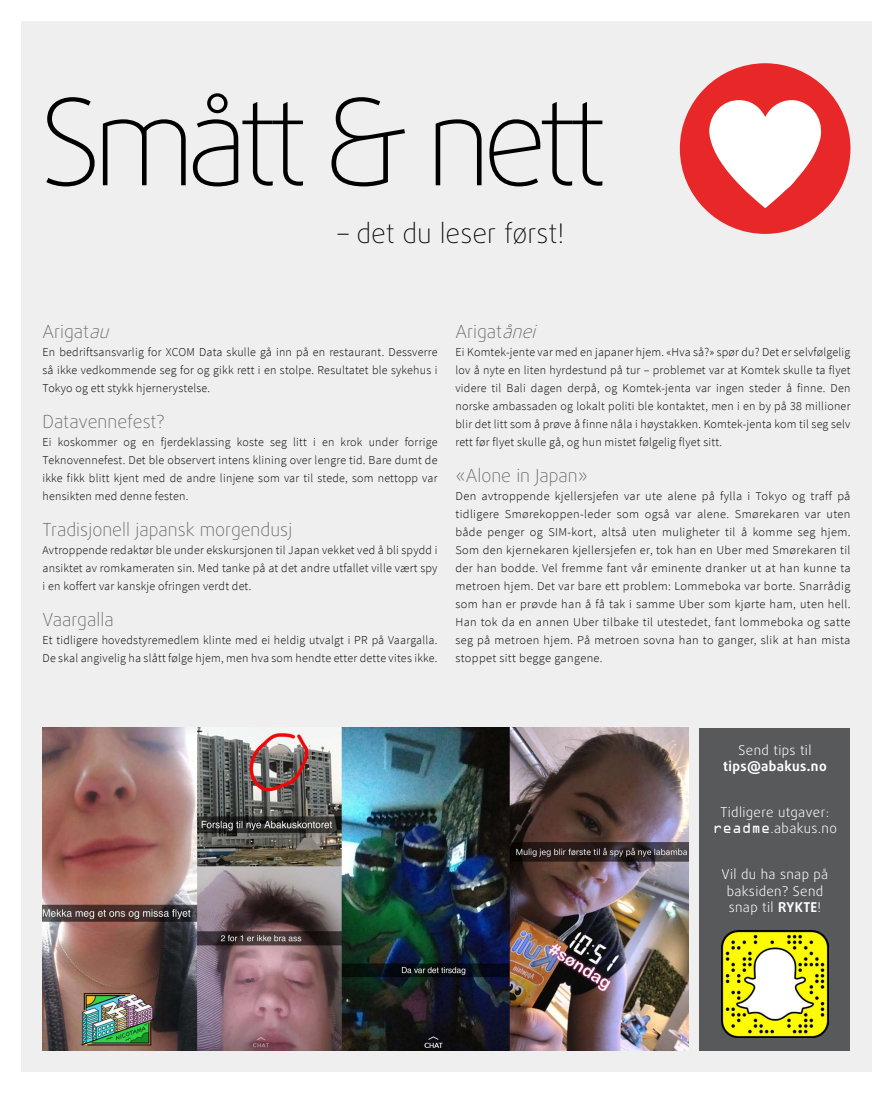
<style>
.page{position:relative;width:893px;height:1093px;background:#fff}
.page>*{position:absolute;margin:0;border:0;box-sizing:border-box;transform-origin:0 0}
.t1{font:100 120px "Daxline Pro";letter-spacing:-.08em;color:#000}
.t2{font:100 27px "Daxline Pro";color:#000}
.t3{font:100 18px "Daxline Pro";color:#58595b}
.t4{font:300 13.5px/16.2px "Daxline Pro";letter-spacing:.025em;color:#fff;text-align:center}
.t5{font:700 13.5px "Daxline Pro";letter-spacing:.025em;color:#fff}
.t6{font:300 12px/18px "Source Sans Pro";letter-spacing:.02em;color:#000;text-align:justify}
.s1{font-style:italic}
.s2{font-family:"OCRA Std";font-weight:400}
.s3{font-weight:700}
</style>
<div class="page">
<div style="left:21px;top:21px;width:851px;height:1050px;background:#efeff0"></div>
<div style="left:680px;top:63px;width:170px;height:171px;background:#e82728;border-radius:50%"></div>
<svg style="left:709px;top:100px;width:113px;height:108px"></svg>
<img style="left:43px;top:728px;width:645px;height:322px">
<div style="left:699px;top:728px;width:151px;height:322px;background:#58595b"></div>
<img style="left:722px;top:931px;width:106px;height:106px">
<h1 class="t1" style="left:40px;top:63px;width:570px">Smått &amp; nett</h1>
<h2 class="t2" style="left:338px;top:215px;width:228px">– det du leser først!</h2>
<h3 class="t3" style="left:43px;top:320px;width:74px">Arigat<span class="s1">au</span></h3>
<p class="t6" style="left:43px;top:343px;width:396px">En bedriftsansvarlig for XCOM Data skulle gå inn på en restaurant. Dessverre så ikke vedkommende seg for og gikk rett i en stolpe. Resultatet ble sykehus i Tokyo og ett stykk hjernerystelse.</p>
<h3 class="t3" style="left:43px;top:410px;width:124px">Datavennefest?</h3>
<p class="t6" style="left:43px;top:433px;width:396px">Ei koskommer og en fjerdeklassing koste seg litt i en krok under forrige Teknovennefest. Det ble observert intens klining over lengre tid. Bare dumt de ikke fikk blitt kjent med de andre linjene som var til stede, som nettopp var hensikten med denne festen.</p>
<h3 class="t3" style="left:43px;top:518px;width:251px">Tradisjonell japansk morgendusj</h3>
<p class="t6" style="left:43px;top:541px;width:396px">Avtroppende redaktør ble under ekskursjonen til Japan vekket ved å bli spydd i ansiktet av romkameraten sin. Med tanke på at det andre utfallet ville vært spy i en koffert var kanskje ofringen verdt det.</p>
<h3 class="t3" style="left:43px;top:608px;width:73px">Vaargalla</h3>
<p class="t6" style="left:43px;top:631px;width:396px">Et tidligere hovedstyremedlem klinte med ei heldig utvalgt i PR på Vaargalla.<br>De skal angivelig ha slått følge hjem, men hva som hendte etter dette vites ikke.</p>
<h3 class="t3" style="left:455px;top:320px;width:88px">Arigat<span class="s1">ånei</span></h3>
<p class="t6" style="left:455px;top:343px;width:396px">Ei Komtek-jente var med en japaner hjem. «Hva så?» spør du? Det er selvfølgelig lov å nyte en liten hyrdestund på tur – problemet var at Komtek skulle ta flyet videre til Bali dagen derpå, og Komtek-jenta var ingen steder å finne. Den norske ambassaden og lokalt politi ble kontaktet, men i en by på 38 millioner blir det litt som å prøve å finne nåla i høystakken. Komtek-jenta kom til seg selv rett før flyet skulle gå, og hun mistet følgelig flyet sitt.</p>
<h3 class="t3" style="left:455px;top:464px;width:134px">«Alone in Japan»</h3>
<p class="t6" style="left:455px;top:487px;width:396px">Den avtroppende kjellersjefen var ute alene på fylla i Tokyo og traff på tidligere Smørekoppen-leder som også var alene. Smørekaren var uten både penger og SIM-kort, altså uten muligheter til å komme seg hjem.<br>Som den kjernekaren kjellersjefen er, tok han en Uber med Smørekaren til der han bodde. Vel fremme fant vår eminente dranker ut at han kunne ta metroen hjem. Det var bare ett problem: Lommeboka var borte. Snarrådig som han er prøvde han å få tak i samme Uber som kjørte ham, uten hell.<br>Han tok da en annen Uber tilbake til utestedet, fant lommeboka og satte seg på metroen hjem. På metroen sovna han to ganger, slik at han mista stoppet sitt begge gangene.</p>
<p class="t4" style="left:739px;top:742px;width:74px">Send tips til</p>
<p class="t5" style="left:723px;top:757px;width:105px">tips@abakus.no</p>
<p class="t4" style="left:713px;top:804px;width:125px">Tidligere utgaver: <span class="s2">readme</span>.abakus.no</p>
<p class="t4" style="left:722px;top:866px;width:108px">Vil du ha snap på baksiden? Send snap til <span class="s3">RYKTE</span>!</p>
</div>
